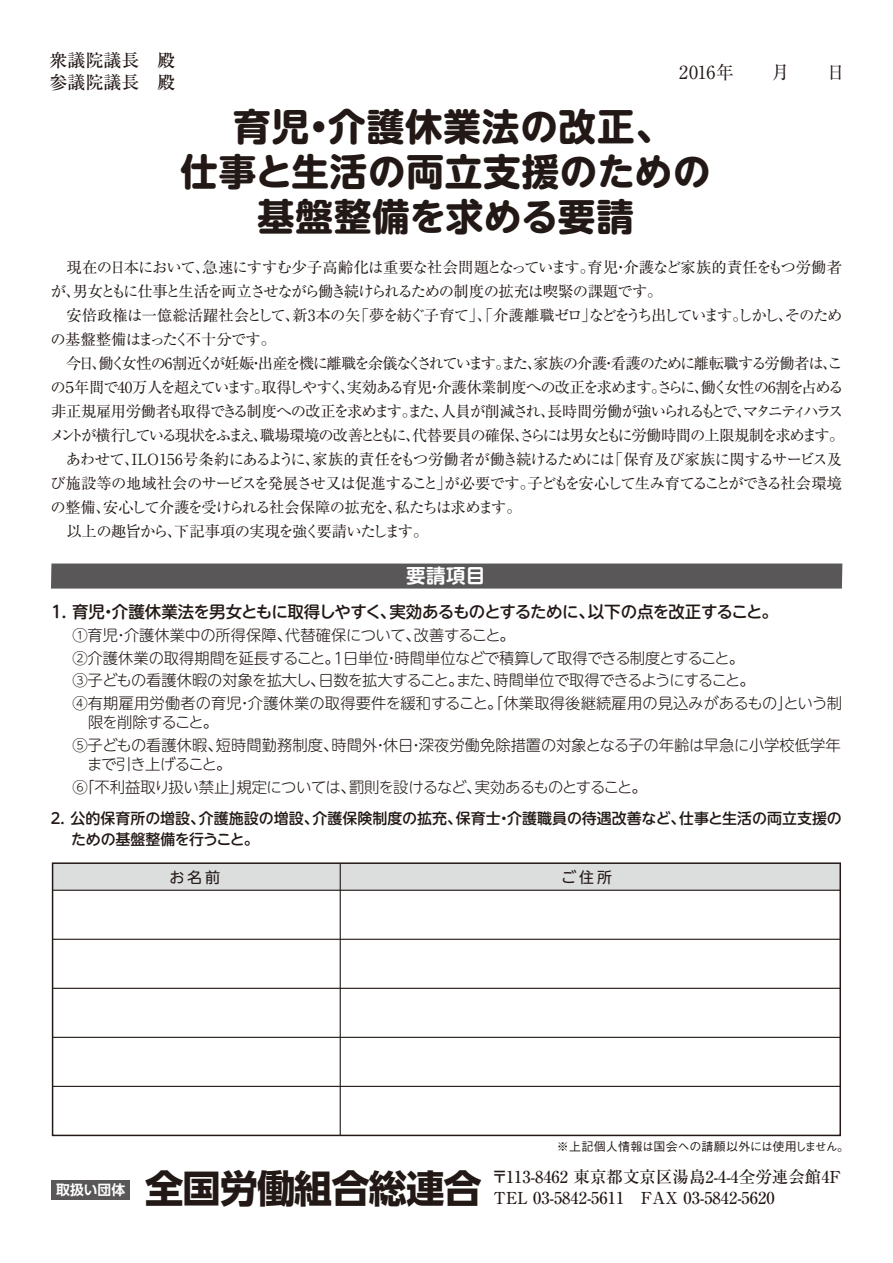
<style>
.page{position:relative;width:893px;height:1263px;background:#fff}
.page>*{position:absolute;margin:0;border:0;box-sizing:border-box;transform-origin:0 0}
.t1{font:700 38.25px "UD Shin Go Pr 6";letter-spacing:-.025em;color:#221815}
.t2{font:700 37.5px/45px "UD Shin M Go Pr 6";letter-spacing:.025em;color:#221815;text-align:center}
.t3{font:700 19.5px "UD Shin M Go Pr 6 De";color:#fff}
.t4{font:500 18px/22.5px "Ryumin Pr 6";color:#221815}
.t5{font:18px "Ryumin Pr 6";letter-spacing:.01em;color:#221815}
.t6{font:500 16.5px "Ryumin Pr 6";color:#221815}
.t7{font:500 16.5px "UD Shin M Go Pr 6";letter-spacing:-.045em;color:#221815}
.t8{font:15.3px/24px "Ryumin Pr 6";letter-spacing:-.07em;color:#221815}
.t9{font:300 15.3px/22.5px "UD Shin M Go Pr 6";letter-spacing:-.01em;color:#221815}
.t10{font:300 15.3px/22.5px "UD Shin M Go Pr 6";letter-spacing:-.05em;color:#221815}
.t11{font:500 15px/21px "UD Shin M Go Pr 6";color:#221815}
.t12{font:15px "UD Shin M Go Pr 6";letter-spacing:.2em;color:#221815}
.t13{font:700 13.8px "UD Shin Go Pr 6 De";letter-spacing:-.005em;color:#fff}
.t14{font:500 12px "Gothic BBB Pr 6";letter-spacing:-.005em;color:#221815}
</style>
<div class="page">
<div style="left:53px;top:863px;width:787px;height:27px;background:#dcdddd"></div>
<div style="left:51px;top:563px;width:791px;height:25px;background:#595757"></div>
<div style="left:52px;top:862px;width:789px;height:274px;border:2px solid #221815"></div>
<hr style="left:53px;top:890px;width:787px;height:1px;background:#221815">
<hr style="left:53px;top:939px;width:787px;height:1px;background:#221815">
<hr style="left:53px;top:988px;width:787px;height:1px;background:#221815">
<hr style="left:53px;top:1037px;width:787px;height:1px;background:#221815">
<hr style="left:53px;top:1086px;width:787px;height:1px;background:#221815">
<hr style="left:340px;top:863px;width:1px;height:272px;background:#221815">
<div style="left:51px;top:1180px;width:79px;height:19px;background:#595757"></div>
<p class="t4" style="left:50px;top:48px;width:127px">衆議院議長　殿参議院議長　殿</p>
<p class="t5" style="left:679px;top:58px;width:167px">2016年　　月　　日</p>
<h2 class="t2" style="left:181px;top:102px;width:531px">育児・介護休業法の改正、<br>仕事と生活の両立支援のための基盤整備を求める要請</h2>
<p class="t8" style="left:49px;top:254px;width:796px">　現在の日本において、急速にすすむ少子高齢化は重要な社会問題となっています。育児・介護など家族的責任をもつ労働者が、男女ともに仕事と生活を両立させながら働き続けられるための制度の拡充は喫緊の課題です。<br>　安倍政権は一億総活躍社会として、新3本の矢「夢を紡ぐ子育て」、「介護離職ゼロ」などをうち出しています。しかし、そのための基盤整備はまったく不十分です。<br>　今日、働く女性の6割近くが妊娠・出産を機に離職を余儀なくされています。また、家族の介護・看護のために離転職する労働者は、この５年間で40万人を超えています。取得しやすく、実効ある育児・介護休業制度への改正を求めます。さらに、働く女性の6割を占める非正規雇用労働者も取得できる制度への改正を求めます。また、人員が削減され、長時間労働が強いられるもとで、マタニティハラスメントが横行している現状をふまえ、職場環境の改善とともに、代替要員の確保、さらには男女ともに労働時間の上限規制を求めます。　あわせて、ＩＬＯ156号条約にあるように、家族的責任をもつ労働者が働き続けるためには「保育及び家族に関するサービス及び施設等の地域社会のサービスを発展させ又は促進すること」が必要です。子どもを安心して生み育てることができる社会環境の整備、安心して介護を受けられる社会保障の拡充を、私たちは求めます。<br>　以上の趣旨から、下記事項の実現を強く要請いたします。</p>
<p class="t3" style="left:406px;top:559px;width:81px">要請項目</p>
<p class="t7" style="left:51px;top:598px;width:728px">1. 育児・介護休業法を男女ともに取得しやすく、実効あるものとするために、以下の点を改正すること。</p>
<p class="t9" style="left:72px;top:623px;width:771px">①育児・介護休業中の所得保障、代替確保について、改善すること。<br>②介護休業の取得期間を延長すること。1日単位・時間単位などで積算して取得できる制度とすること。<br>③子どもの看護休暇の対象を拡大し、日数を拡大すること。また、時間単位で取得できるようにすること。<br>④有期雇用労働者の育児・介護休業の取得要件を緩和すること。「休業取得後継続雇用の見込みがあるもの」という制</p>
<p class="t9" style="left:72px;top:710px;width:770px;text-indent:16px">限を削除すること。<br>⑤子どもの看護休暇、短時間勤務制度、時間外・休日・深夜労働免除措置の対象となる子の年齢は早急に小学校低学年</p>
<p class="t10" style="left:72px;top:752px;width:576px;text-indent:15px">まで引き上げること。<br>⑥「不利益取り扱い禁止」規定については、罰則を設けるなど、実効あるものとすること。</p>
<p class="t11" style="left:71px;top:807px;width:772px;text-indent:-23px">２. 公的保育所の増設、介護施設の増設、介護保険制度の拡充、保育士・介護職員の待遇改善など、仕事と生活の両立支援のための基盤整備を行うこと。</p>
<p class="t12" style="left:170px;top:864px;width:52px">お名前</p>
<p class="t12" style="left:561px;top:864px;width:52px">ご住所</p>
<p class="t13" style="left:56px;top:1178px;width:70px">取扱い団体</p>
<h1 class="t1" style="left:145px;top:1157px;width:338px">全国労働組合総連合</h1>
<p class="t14" style="left:557px;top:1137px;width:294px">※上記個人情報は国会への請願以外には使用しません。</p>
<p class="t6" style="left:491px;top:1164px;width:351px">〒113-8462 東京都文京区湯島2-4-4全労連会館4F</p>
<p class="t6" style="left:493px;top:1185px;width:283px">TEL 03-5842-5611　FAX 03-5842-5620</p>
</div>
